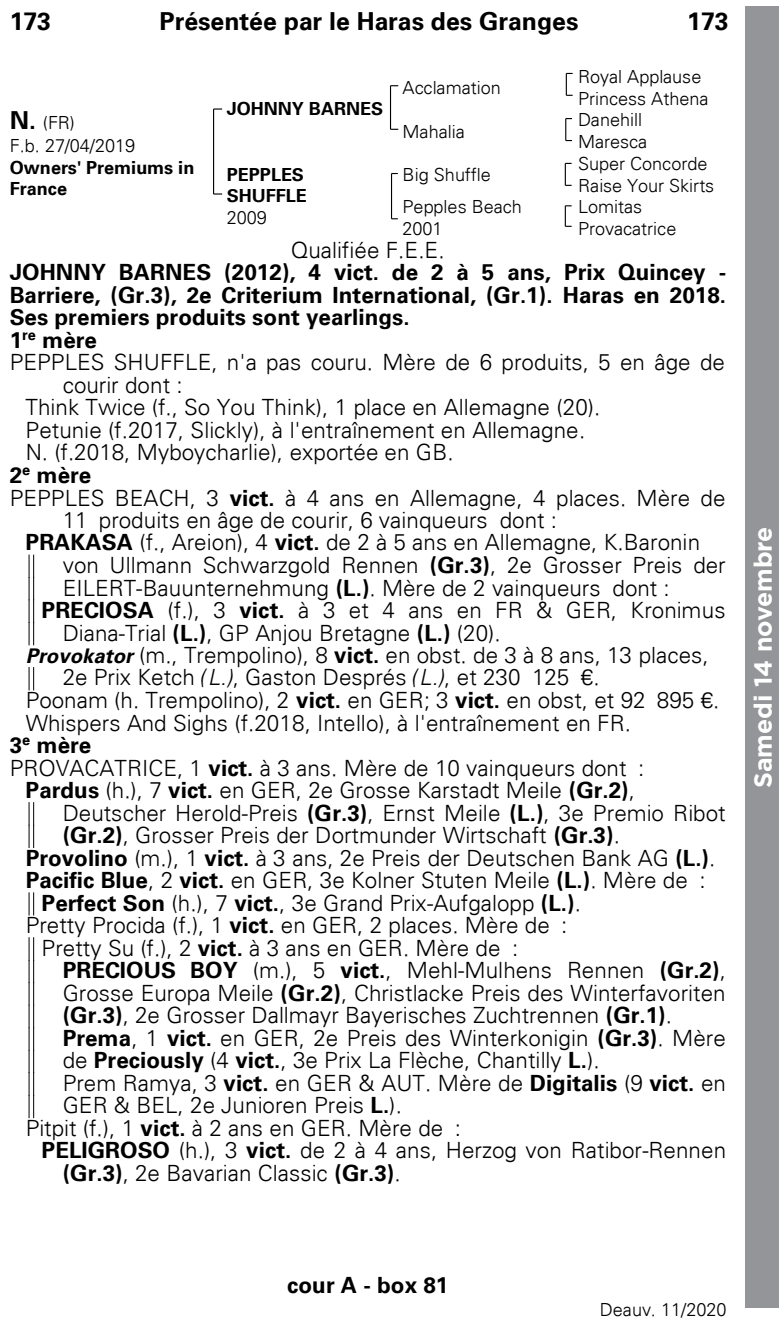
<style>
.page{position:relative;width:779px;height:1321px;background:#fff}
.page>*{position:absolute;margin:0;border:0;box-sizing:border-box;transform-origin:0 0}
.t1{font:700 24.75px "Univers 65";color:#000}
.t2{font:700 24.75px "Gotham";color:#fff}
.t3{font:300 22.5px "Univers 45";color:#000}
.t4{font:700 22.5px/22.5px "Univers 65";color:#000}
.t5{font:300 18px/21.8px "Univers 45";letter-spacing:-.005em;color:#000}
.t6{font:700 18px/21.4px "Univers 65";color:#000}
.s1{font-family:"Univers 65";font-weight:700;font-size:24.75px}
.s2{font-family:"Univers 65";font-weight:700}
.s3{font-family:"Univers 65";font-weight:700;font-style:italic;font-size:20.25px}
</style>
<div class="page">
<div style="left:745px;top:6px;width:33px;height:1301px;background:#939598"></div>
<svg style="left:29px;top:555px;width:5px;height:89px"></svg>
<svg style="left:29px;top:667px;width:5px;height:23px"></svg>
<svg style="left:29px;top:802px;width:5px;height:45px"></svg>
<svg style="left:29px;top:892px;width:5px;height:22px"></svg>
<svg style="left:29px;top:937px;width:5px;height:180px"></svg>
<svg style="left:213px;top:108px;width:9px;height:2px"></svg>
<hr style="left:213px;top:109px;width:1px;height:85px;background:#000">
<hr style="left:390px;top:86px;width:1px;height:43px;background:#000">
<hr style="left:391px;top:173px;width:1px;height:46px;background:#000">
<svg style="left:564px;top:205px;width:7px;height:22px"></svg>
<svg style="left:565px;top:118px;width:6px;height:23px"></svg>
<svg style="left:564px;top:163px;width:7px;height:23px"></svg>
<svg style="left:565px;top:73px;width:7px;height:23px"></svg>
<p class="t1" style="left:10px;top:7px;width:43px">173</p>
<p class="t1" style="left:159px;top:7px;width:420px">Présentée par le Haras des Granges</p>
<p class="t1" style="left:686px;top:7px;width:43px">173</p>
<p class="t5" style="left:402px;top:77px;width:100px">Acclamation</p>
<p class="t5" style="left:577px;top:66px;width:132px">Royal Applause<br>Princess Athena</p>
<p class="t5" style="left:402px;top:120px;width:64px">Mahalia</p>
<p class="t5" style="left:577px;top:109px;width:71px">Danehill<br>Maresca</p>
<p class="t6" style="left:227px;top:98px;width:158px">JOHNNY BARNES</p>
<p class="t5" style="left:10px;top:111px;width:127px;line-height:23.4px"><span class="s1">N.</span> (FR)<br>F.b. 27/04/2019</p>
<p class="t6" style="left:10px;top:157px;width:186px">Owners' Premiums in<br>France</p>
<p class="t5" style="left:402px;top:164px;width:90px">Big Shuffle</p>
<p class="t5" style="left:577px;top:153px;width:138px">Super Concorde<br>Raise Your Skirts</p>
<p class="t5" style="left:402px;top:196px;width:121px">Pepples Beach<br>2001</p>
<p class="t5" style="left:577px;top:196px;width:100px">Lomitas<br>Provacatrice</p>
<p class="t3" style="left:291px;top:236px;width:155px">Qualifiée F.E.E.</p>
<p class="t4" style="left:10px;top:261px;width:717px">JOHNNY BARNES (2012), 4 vict. de 2 à 5 ans, Prix Quincey - Barriere, (Gr.3), 2e Criterium International, (Gr.1). Haras en 2018.<br>Ses premiers produits sont yearlings.<br>1<sup>re</sup> mère</p>
<p class="t3" style="left:10px;top:349px;width:716px">PEPPLES SHUFFLE, n'a pas couru. Mère de 6 produits, 5 en âge de</p>
<p class="t3" style="left:63px;top:371px;width:121px">courir dont :</p>
<p class="t3" style="left:26px;top:394px;width:576px">Think Twice (f., So You Think), 1 place en Allemagne (20).</p>
<p class="t3" style="left:26px;top:416px;width:561px">Petunie (f.2017, Slickly), à l'entraînement en Allemagne.</p>
<p class="t3" style="left:26px;top:439px;width:429px">N. (f.2018, Myboycharlie), exportée en GB.</p>
<p class="t4" style="left:10px;top:464px;width:83px">2<sup>e</sup> mère</p>
<p class="t3" style="left:10px;top:484px;width:717px">PEPPLES BEACH, 3 <span class="s2">vict.</span> à 4 ans en Allemagne, 4 places. Mère de</p>
<p class="t3" style="left:63px;top:506px;width:495px">11 produits en âge de courir, 6 vainqueurs dont :</p>
<p class="t3" style="left:26px;top:529px;width:675px"><span class="s2">PRAKASA</span> (f., Areion), 4 <span class="s2">vict.</span> de 2 à 5 ans en Allemagne, K.Baronin</p>
<p class="t3" style="left:63px;top:551px;width:664px">von Ullmann Schwarzgold Rennen <span class="s2">(Gr.3)</span>, 2e Grosser Preis der</p>
<p class="t3" style="left:63px;top:574px;width:608px">EILERT-Bauunternehmung <span class="s2">(L.)</span>. Mère de 2 vainqueurs dont :</p>
<p class="t3" style="left:42px;top:596px;width:685px"><span class="s2">PRECIOSA</span> (f.), 3 <span class="s2">vict.</span> à 3 et 4 ans en FR &amp; GER, Kronimus</p>
<p class="t3" style="left:63px;top:619px;width:439px">Diana-Trial <span class="s2">(L.)</span>, GP Anjou Bretagne <span class="s2">(L.)</span> (20).</p>
<p class="t3" style="left:26px;top:641px;width:684px"><span class="s3">Provokator</span> (m., Trempolino), 8 <span class="s2">vict.</span> en obst. de 3 à 8 ans, 13 places,</p>
<p class="t3" style="left:63px;top:664px;width:538px">2e Prix Ketch (L.), Gaston Després (L.), et 230 125 €.</p>
<p class="t3" style="left:26px;top:686px;width:694px">Poonam (h. Trempolino), 2 <span class="s2">vict.</span> en GER; 3 <span class="s2">vict.</span> en obst, et 92 895 €.</p>
<p class="t3" style="left:26px;top:709px;width:606px">Whispers And Sighs (f.2018, Intello), à l'entraînement en FR.</p>
<p class="t4" style="left:10px;top:734px;width:83px">3<sup>e</sup> mère</p>
<p class="t3" style="left:10px;top:754px;width:636px">PROVACATRICE, 1 <span class="s2">vict.</span> à 3 ans. Mère de 10 vainqueurs dont :</p>
<p class="t3" style="left:26px;top:776px;width:610px"><span class="s2">Pardus</span> (h.), 7 <span class="s2">vict.</span> en GER, 2e Grosse Karstadt Meile <span class="s2">(Gr.2)</span>,</p>
<p class="t3" style="left:63px;top:799px;width:664px">Deutscher Herold-Preis <span class="s2">(Gr.3)</span>, Ernst Meile <span class="s2">(L.)</span>, 3e Premio Ribot</p>
<p class="t3" style="left:63px;top:821px;width:558px"><span class="s2">(Gr.2)</span>, Grosser Preis der Dortmunder Wirtschaft <span class="s2">(Gr.3)</span>.</p>
<p class="t3" style="left:26px;top:844px;width:690px"><span class="s2">Provolino</span> (m.), 1 <span class="s2">vict.</span> à 3 ans, 2e Preis der Deutschen Bank AG <span class="s2">(L.)</span>.</p>
<p class="t3" style="left:26px;top:866px;width:681px"><span class="s2">Pacific Blue</span>, 2 <span class="s2">vict.</span> en GER, 3e Kolner Stuten Meile <span class="s2">(L.)</span>. Mère de :</p>
<p class="t3" style="left:42px;top:889px;width:540px"><span class="s2">Perfect Son</span> (h.), 7 <span class="s2">vict.</span>, 3e Grand Prix-Aufgalopp <span class="s2">(L.)</span>.</p>
<p class="t3" style="left:26px;top:911px;width:543px">Pretty Procida (f.), 1 <span class="s2">vict.</span> en GER, 2 places. Mère de :</p>
<p class="t3" style="left:42px;top:934px;width:478px">Pretty Su (f.), 2 <span class="s2">vict.</span> à 3 ans en GER. Mère de :</p>
<p class="t3" style="left:63px;top:956px;width:664px"><span class="s2">PRECIOUS BOY</span> (m.), 5 <span class="s2">vict.</span>, Mehl-Mulhens Rennen <span class="s2">(Gr.2)</span>,</p>
<p class="t3" style="left:63px;top:979px;width:664px">Grosse Europa Meile <span class="s2">(Gr.2)</span>, Christlacke Preis des Winterfavoriten</p>
<p class="t3" style="left:63px;top:1001px;width:610px"><span class="s2">(Gr.3)</span>, 2e Grosser Dallmayr Bayerisches Zuchtrennen <span class="s2">(Gr.1)</span>.</p>
<p class="t3" style="left:63px;top:1024px;width:664px"><span class="s2">Prema</span>, 1 <span class="s2">vict.</span> en GER, 2e Preis des Winterkonigin <span class="s2">(Gr.3)</span>. Mère</p>
<p class="t3" style="left:63px;top:1046px;width:538px">de <span class="s2">Preciously</span> (4 <span class="s2">vict.</span>, 3e Prix La Flèche, Chantilly <span class="s2">L.</span>).</p>
<p class="t3" style="left:63px;top:1069px;width:664px">Prem Ramya, 3 <span class="s2">vict.</span> en GER &amp; AUT. Mère de <span class="s2">Digitalis</span> (9 <span class="s2">vict.</span> en</p>
<p class="t3" style="left:63px;top:1091px;width:340px">GER &amp; BEL, 2e Junioren Preis <span class="s2">L.</span>).</p>
<p class="t3" style="left:26px;top:1114px;width:437px">Pitpit (f.), 1 <span class="s2">vict.</span> à 2 ans en GER. Mère de :</p>
<p class="t3" style="left:42px;top:1136px;width:685px"><span class="s2">PELIGROSO</span> (h.), 3 <span class="s2">vict.</span> de 2 à 4 ans, Herzog von Ratibor-Rennen</p>
<p class="t3" style="left:63px;top:1159px;width:339px"><span class="s2">(Gr.3)</span>, 2e Bavarian Classic <span class="s2">(Gr.3)</span>.</p>
<p class="t6" style="left:227px;top:164px;width:82px">PEPPLES<br>SHUFFLE</p>
<p class="t5" style="left:227px;top:207px;width:42px">2009</p>
<p class="t2" style="left:746px;top:788px;width:263px;rotate:-90deg">Samedi 14 novembre</p>
<p class="t4" style="left:287px;top:1274px;width:162px">cour A - box 81</p>
<p class="t5" style="left:599px;top:1298px;width:128px">Deauv. 11/2020</p>
</div>
